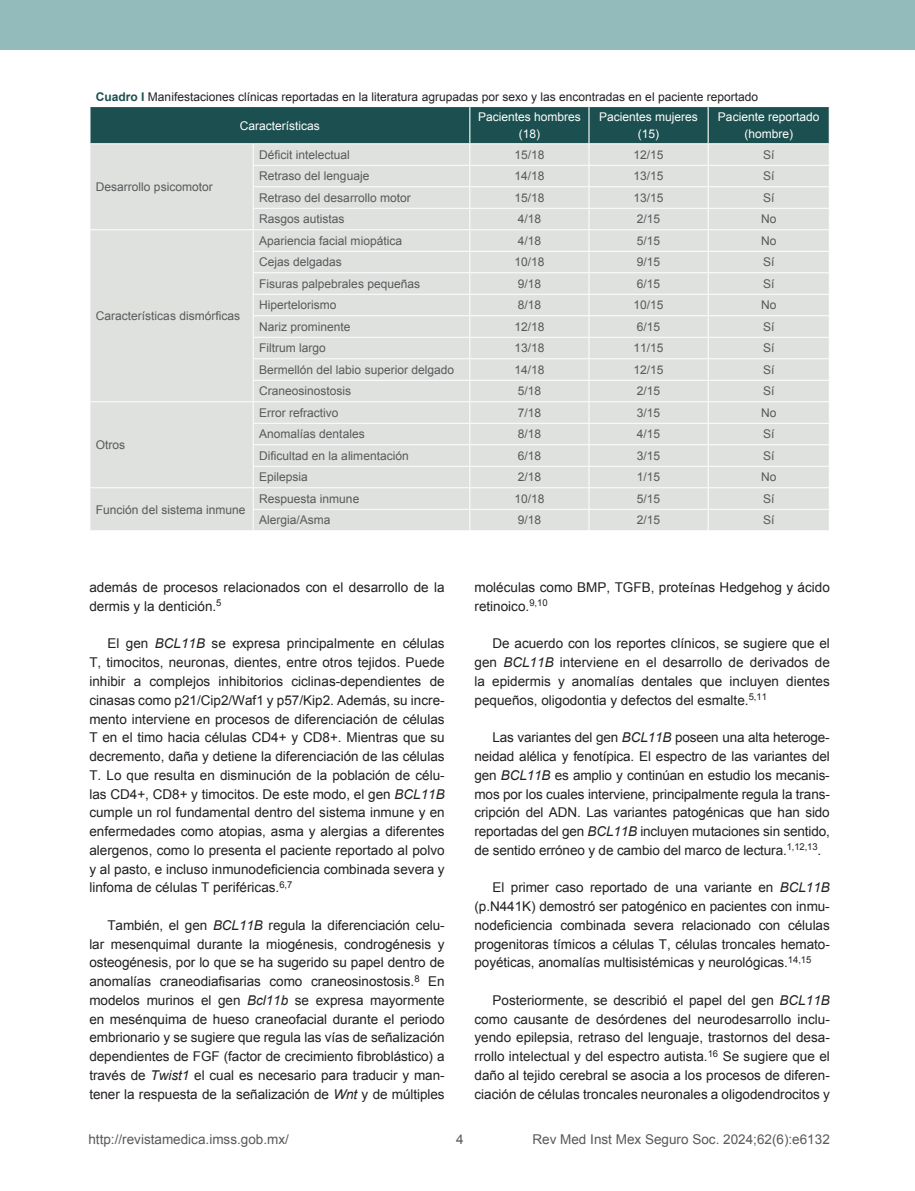
<style>
.page{position:relative;width:915px;height:1191px;background:#fff}
.page>*{position:absolute;margin:0;border:0;box-sizing:border-box;transform-origin:0 0}
.t1{font:13.5px/18.8px "Arial";color:#231f20;text-align:justify}
.t2{font:13.5px "Arial";color:#58595b}
.t3{font:12px "Arial";color:#58595b}
.t4{font:12px "Arial";color:#231f20}
.t5{font:12px/16.5px "Arial";color:#fff;text-align:center}
.s1{font-weight:700;color:#1c4f4f}
.s2{font-style:italic}
</style>
<div class="page">
<div style="left:0;top:0;width:914px;height:50px;background:#93bbbb"></div>
<svg style="left:90px;top:106px;width:739px;height:424px;background:#ced5d3"></svg>
<p class="t4" style="left:96px;top:88px;width:663px"><span class="s1">Cuadro I</span> Manifestaciones clínicas reportadas en la literatura agrupadas por sexo y las encontradas en el paciente reportado</p>
<p class="t5" style="left:240px;top:117px;width:82px">Características</p>
<p class="t5" style="left:478px;top:109px;width:104px">Pacientes hombres (18)</p>
<p class="t5" style="left:599px;top:109px;width:100px">Pacientes mujeres (15)</p>
<p class="t5" style="left:717px;top:109px;width:103px">Paciente reportado (hombre)</p>
<p class="t3" style="left:96px;top:179px;width:118px">Desarrollo psicomotor</p>
<p class="t3" style="left:96px;top:308px;width:146px">Características dismórficas</p>
<p class="t3" style="left:96px;top:437px;width:31px">Otros</p>
<p class="t3" style="left:96px;top:501px;width:151px">Función del sistema inmune</p>
<p class="t3" style="left:259px;top:147px;width:92px">Déficit intelectual</p>
<p class="t3" style="left:514px;top:147px;width:32px">15/18</p>
<p class="t3" style="left:633px;top:147px;width:32px">12/15</p>
<p class="t3" style="left:762px;top:147px;width:13px">Sí</p>
<p class="t3" style="left:259px;top:168px;width:112px">Retraso del lenguaje</p>
<p class="t3" style="left:514px;top:168px;width:32px">14/18</p>
<p class="t3" style="left:633px;top:168px;width:32px">13/15</p>
<p class="t3" style="left:762px;top:168px;width:13px">Sí</p>
<p class="t3" style="left:259px;top:190px;width:153px">Retraso del desarrollo motor</p>
<p class="t3" style="left:514px;top:190px;width:32px">15/18</p>
<p class="t3" style="left:633px;top:190px;width:32px">13/15</p>
<p class="t3" style="left:762px;top:190px;width:13px">Sí</p>
<p class="t3" style="left:259px;top:211px;width:87px">Rasgos autistas</p>
<p class="t3" style="left:517px;top:211px;width:25px">4/18</p>
<p class="t3" style="left:636px;top:211px;width:25px">2/15</p>
<p class="t3" style="left:760px;top:211px;width:17px">No</p>
<p class="t3" style="left:259px;top:233px;width:144px">Apariencia facial miopática</p>
<p class="t3" style="left:517px;top:233px;width:25px">4/18</p>
<p class="t3" style="left:636px;top:233px;width:25px">5/15</p>
<p class="t3" style="left:760px;top:233px;width:17px">No</p>
<p class="t3" style="left:259px;top:254px;width:84px">Cejas delgadas</p>
<p class="t3" style="left:514px;top:254px;width:32px">10/18</p>
<p class="t3" style="left:636px;top:254px;width:25px">9/15</p>
<p class="t3" style="left:762px;top:254px;width:13px">Sí</p>
<p class="t3" style="left:259px;top:276px;width:162px">Fisuras palpebrales pequeñas</p>
<p class="t3" style="left:517px;top:276px;width:25px">9/18</p>
<p class="t3" style="left:636px;top:276px;width:25px">6/15</p>
<p class="t3" style="left:762px;top:276px;width:13px">Sí</p>
<p class="t3" style="left:259px;top:297px;width:79px">Hipertelorismo</p>
<p class="t3" style="left:517px;top:297px;width:25px">8/18</p>
<p class="t3" style="left:633px;top:297px;width:32px">10/15</p>
<p class="t3" style="left:760px;top:297px;width:17px">No</p>
<p class="t3" style="left:259px;top:319px;width:93px">Nariz prominente</p>
<p class="t3" style="left:514px;top:319px;width:32px">12/18</p>
<p class="t3" style="left:636px;top:319px;width:25px">6/15</p>
<p class="t3" style="left:762px;top:319px;width:13px">Sí</p>
<p class="t3" style="left:259px;top:340px;width:68px">Filtrum largo</p>
<p class="t3" style="left:514px;top:340px;width:32px">13/18</p>
<p class="t3" style="left:633px;top:340px;width:32px">11/15</p>
<p class="t3" style="left:762px;top:340px;width:13px">Sí</p>
<p class="t3" style="left:259px;top:362px;width:196px">Bermellón del labio superior delgado</p>
<p class="t3" style="left:514px;top:362px;width:32px">14/18</p>
<p class="t3" style="left:633px;top:362px;width:32px">12/15</p>
<p class="t3" style="left:762px;top:362px;width:13px">Sí</p>
<p class="t3" style="left:259px;top:383px;width:94px">Craneosinostosis</p>
<p class="t3" style="left:517px;top:383px;width:25px">5/18</p>
<p class="t3" style="left:636px;top:383px;width:25px">2/15</p>
<p class="t3" style="left:762px;top:383px;width:13px">Sí</p>
<p class="t3" style="left:259px;top:405px;width:81px">Error refractivo</p>
<p class="t3" style="left:517px;top:405px;width:25px">7/18</p>
<p class="t3" style="left:636px;top:405px;width:25px">3/15</p>
<p class="t3" style="left:760px;top:405px;width:17px">No</p>
<p class="t3" style="left:259px;top:426px;width:107px">Anomalías dentales</p>
<p class="t3" style="left:517px;top:426px;width:25px">8/18</p>
<p class="t3" style="left:636px;top:426px;width:25px">4/15</p>
<p class="t3" style="left:762px;top:426px;width:13px">Sí</p>
<p class="t3" style="left:259px;top:448px;width:151px">Dificultad en la alimentación</p>
<p class="t3" style="left:517px;top:448px;width:25px">6/18</p>
<p class="t3" style="left:636px;top:448px;width:25px">3/15</p>
<p class="t3" style="left:762px;top:448px;width:13px">Sí</p>
<p class="t3" style="left:259px;top:469px;width:50px">Epilepsia</p>
<p class="t3" style="left:517px;top:469px;width:25px">2/18</p>
<p class="t3" style="left:636px;top:469px;width:25px">1/15</p>
<p class="t3" style="left:760px;top:469px;width:17px">No</p>
<p class="t3" style="left:259px;top:491px;width:102px">Respuesta inmune</p>
<p class="t3" style="left:514px;top:491px;width:32px">10/18</p>
<p class="t3" style="left:636px;top:491px;width:25px">5/15</p>
<p class="t3" style="left:762px;top:491px;width:13px">Sí</p>
<p class="t3" style="left:259px;top:512px;width:73px">Alergia/Asma</p>
<p class="t3" style="left:517px;top:512px;width:25px">9/18</p>
<p class="t3" style="left:636px;top:512px;width:25px">2/15</p>
<p class="t3" style="left:762px;top:512px;width:13px">Sí</p>
<p class="t1" style="left:89px;top:578px;width:357px">además de procesos relacionados con el desarrollo de la dermis y la dentición.<sup>5</sup></p>
<p class="t1" style="left:89px;top:634px;width:357px;text-indent:18px">El gen <span class="s2">BCL11B</span> se expresa principalmente en células T, timocitos, neuronas, dientes, entre otros tejidos. Puede inhibir a complejos inhibitorios ciclinas-dependientes de cinasas como p21/Cip2/Waf1 y p57/Kip2. Además, su incre&shy;mento interviene en procesos de diferenciación de células T en el timo hacia células CD4+ y CD8+. Mientras que su decremento, daña y detiene la diferenciación de las células T. Lo que resulta en disminución de la población de célu&shy;las CD4+, CD8+ y timocitos. De este modo, el gen <span class="s2">BCL11B </span>cumple un rol fundamental dentro del sistema inmune y en enfermedades como atopias, asma y alergias a diferentes alergenos, como lo presenta el paciente reportado al polvo y al pasto, e incluso inmunodeficiencia combinada severa y linfoma de células T periféricas.<sup>6,7</sup></p>
<p class="t1" style="left:89px;top:916px;width:357px;text-indent:18px">También, el gen <span class="s2">BCL11B</span> regula la diferenciación celu&shy;lar mesenquimal durante la miogénesis, condrogénesis y osteogénesis, por lo que se ha sugerido su papel dentro de anomalías craneodiafisarias como craneosinostosis.<sup>8</sup> En modelos murinos el gen <span class="s2">Bcl11b</span> se expresa mayormente en mesénquima de hueso craneofacial durante el periodo embrionario y se sugiere que regula las vías de señalización dependientes de FGF (factor de crecimiento fibroblástico) a través de <span class="s2">Twist1</span> el cual es necesario para traducir y man&shy;tener la respuesta de la señalización de <span class="s2">Wnt</span> y de múltiples</p>
<p class="t1" style="left:474px;top:578px;width:357px">moléculas como BMP, TGFB, proteínas Hedgehog y ácido retinoico.<sup>9,10</sup></p>
<p class="t1" style="left:474px;top:634px;width:357px;text-indent:18px">De acuerdo con los reportes clínicos, se sugiere que el gen <span class="s2">BCL11B</span> interviene en el desarrollo de derivados de la epidermis y anomalías dentales que incluyen dientes pequeños, oligodontia y defectos del esmalte.<sup>5,11</sup></p>
<p class="t1" style="left:474px;top:728px;width:357px;text-indent:18px">Las variantes del gen <span class="s2">BCL11B</span> poseen una alta heteroge&shy;neidad alélica y fenotípica. El espectro de las variantes del gen <span class="s2">BCL11B</span> es amplio y continúan en estudio los mecanis&shy;mos por los cuales interviene, principalmente regula la trans&shy;cripción del ADN. Las variantes patogénicas que han sido reportadas del gen <span class="s2">BCL11B</span> incluyen mutaciones sin sentido, de sentido erróneo y de cambio del marco de lectura.<sup>1,12,13</sup>.</p>
<p class="t1" style="left:474px;top:878px;width:356px;text-indent:18px">El primer caso reportado de una variante en <span class="s2">BCL11B </span>(p.N441K) demostró ser patogénico en pacientes con inmu&shy;nodeficiencia combinada severa relacionado con células progenitoras tímicos a células T, células troncales hemato&shy;poyéticas, anomalías multisistémicas y neurológicas.<sup>14,15</sup></p>
<p class="t1" style="left:474px;top:991px;width:357px;text-indent:18px">Posteriormente, se describió el papel del gen <span class="s2">BCL11B </span>como causante de desórdenes del neurodesarrollo inclu&shy;yendo epilepsia, retraso del lenguaje, trastornos del desa&shy;rrollo intelectual y del espectro autista.<sup>16</sup> Se sugiere que el daño al tejido cerebral se asocia a los procesos de diferen&shy;ciación de células troncales neuronales a oligodendrocitos y</p>
<p class="t2" style="left:88px;top:1130px;width:202px">http://revistamedica.imss.gob.mx/</p>
<p class="t2" style="left:456px;top:1130px;width:9px">4</p>
<p class="t2" style="left:532px;top:1130px;width:299px">Rev Med Inst Mex Seguro Soc. 2024;62(6):e6132</p>
</div>
